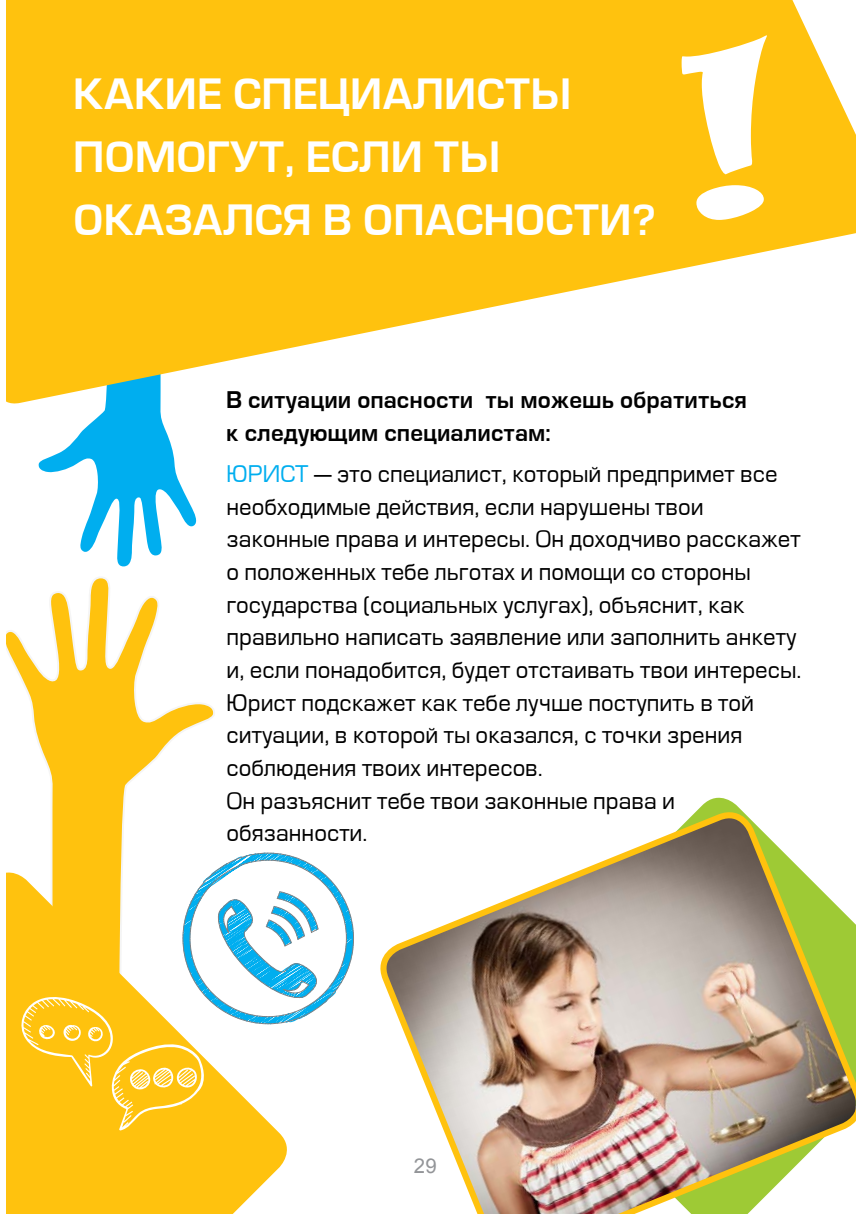
<style>
.page{position:relative;width:862px;height:1214px;background:#fff}
.page>*{position:absolute;margin:0;border:0;box-sizing:border-box;transform-origin:0 0}
.t1{font:40.8px/63.2px "GL Europe Demi Normal";color:#fff}
.t2{font:22.4px/32.6px "GL Europe Normal";color:#000}
.t3{font:22.4px/32.6px "GL Europe Demi Normal";color:#000}
.t4{font:20.4px "Arial";color:#939598}
.s1{color:#00aeef}
</style>
<div class="page">
<svg style="left:38px;top:407px;width:159px;height:159px"></svg>
<svg style="left:6px;top:578px;width:208px;height:273px"></svg>
<svg style="left:6px;top:0;width:849px;height:407px;fill:#ffc20e"></svg>
<div style="left:6px;top:872px;width:281px;height:341px;background:#ffc20e"></div>
<img style="left:380px;top:808px;width:475px;height:405px">
<svg style="left:681px;top:35px;width:86px;height:185px"></svg>
<svg style="left:17px;top:851px;width:337px;height:279px"></svg>
<h1 class="t1" style="left:73px;top:63px;width:584px">Какие специалисты помогут, если ты оказался в о пасности?</h1>
<p class="t3" style="left:226px;top:384px;width:522px">В ситуации опасности ты можешь обратиться к следующим специалистам:</p>
<p class="t2" style="left:226px;top:458px;width:576px"><span class="s1">юрист</span> — это специалист, который предпримет все необходимые действия, если нарушены твои законные права и интересы. Он доходчиво расскажет о положенных тебе льготах и помощи со стороны государства (социальных услугах), объяснит, как правильно написать заявление или заполнить анкету и, если понадобится, будет отстаивать твои интересы. юрист подскажет как тебе лучше поступить в той ситуации, в которой ты оказался, с точки зрения соблюдения твоих интересов.<br>Он разъяснит тебе твои законные права и обязанности.</p>
<p class="t4" style="left:414px;top:1151px;width:25px">29</p>
</div>
